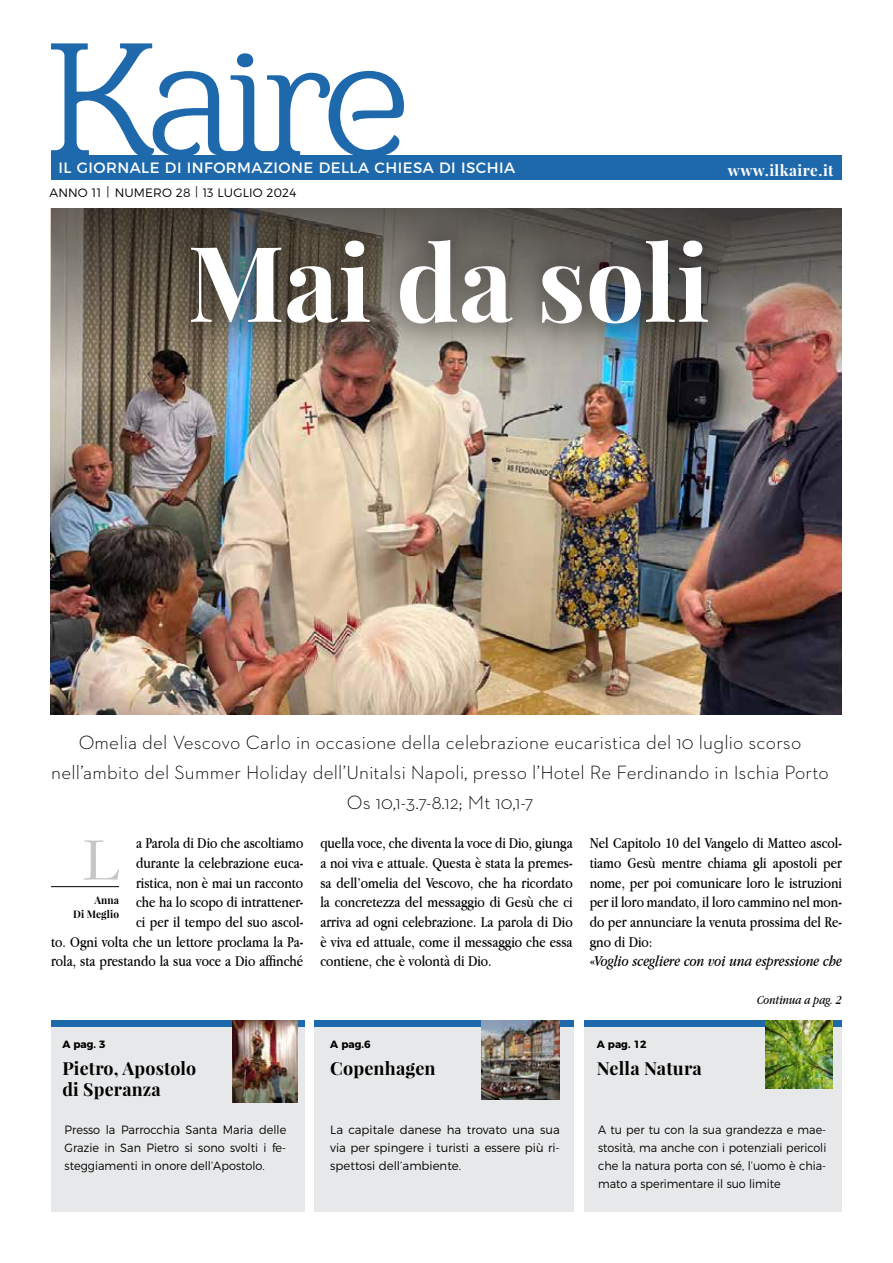
<style>
.page{position:relative;width:893px;height:1263px;background:#fff}
.page>*{position:absolute;margin:0;border:0;box-sizing:border-box;transform-origin:0 0}
.t1{font:700 105px "Playfair Display";color:#fff}
.t2{font:63px "Garamond";color:#c6c6c6}
.t3{font:300 19.5px/30px "Neutraface 2 Text";letter-spacing:.01em;color:#000;text-align:center}
.t4{font:700 18px/21px "Playfair Display";letter-spacing:.01em;color:#000}
.t5{font:15.75px/19.6px "Apple Garamond";color:#000;text-align:right}
.t6{font:700 15.3px "Playfair Display";letter-spacing:.03em;color:#fff}
.t7{font:15px "Montserrat";letter-spacing:.03em;color:#fff}
.t8{font:italic 13.05px "Apple Garamond";color:#000}
.t9{font:300 12.15px "Montserrat";letter-spacing:.01em;color:#000}
.t10{font:300 12px/18px "Montserrat";color:#000;text-align:justify;scale:.93 1}
.t11{font:300 12px/18px "Montserrat";color:#000;text-align:justify;scale:.94 1}
.t12{font:300 12px/18px "Montserrat";color:#000;text-align:justify}
.t13{font:700 10.5px "Montserrat";color:#000}
.t14{font:700 10.5px/13.5px "Playfair Display";letter-spacing:.01em;color:#000;text-align:right;scale:.96 1}
.s1{font-style:italic}
</style>
<div class="page">
<img style="left:51px;top:402px;width:791px;height:312px">
<img style="left:51px;top:208px;width:791px;height:194px">
<svg style="left:51px;top:43px;width:353px;height:112px"></svg>
<div style="left:51px;top:155px;width:791px;height:25px;background:#1e69ab"></div>
<div style="left:163px;top:212px;width:573px;height:140px;background:#000;opacity:.25"></div>
<div style="left:315px;top:1021px;width:259px;height:191px;background:#e7e8e9"></div>
<div style="left:315px;top:1021px;width:259px;height:6px;background:#1e69ab"></div>
<div style="left:51px;top:1021px;width:254px;height:191px;background:#e7e8e9"></div>
<div style="left:51px;top:1021px;width:254px;height:6px;background:#1e69ab"></div>
<img style="left:233px;top:1020px;width:65px;height:82px">
<div style="left:584px;top:1021px;width:258px;height:191px;background:#e7e8e9"></div>
<div style="left:584px;top:1021px;width:258px;height:6px;background:#1e69ab"></div>
<hr style="left:51px;top:886px;width:68px;height:1px;background:#000">
<img style="left:765px;top:1020px;width:67px;height:69px">
<img style="left:482px;top:1020px;width:78px;height:79px">
<p class="t7" style="left:58px;top:156px;width:458px">IL GIORNALE DI INFORMAZIONE DELLA CHIESA DI ISCHIA</p>
<p class="t9" style="left:50px;top:183px;width:248px">ANNO 11 | NUMERO 28 | 13 LUGLIO 2024</p>
<h1 class="t1" style="left:187px;top:216px;width:524px">Mai da soli</h1>
<p class="t6" style="left:728px;top:160px;width:107px">www.ilkaire.it</p>
<p class="t3" style="left:51px;top:727px;width:779px">Omelia del Vescovo Carlo in occasione della celebrazione eucaristica del 10 luglio scorso nell’ambito del Summer Holiday dell’Unitalsi Napoli, presso l’Hotel Re Ferdinando in Ischia Porto<br>Os 10,1-3.7-8.12; Mt 10,1-7</p>
<p class="t5" style="left:51px;top:833px;width:254px">a Parola di Dio che ascoltiamo<br>durante la celebrazione euca-<br>ristica, non è mai un racconto<br>che ha lo scopo di intrattener-<br>ci per il tempo del suo ascol-<br>to. Ogni volta che un lettore proclama la Pa&shy;rola, sta prestando la sua voce a Dio affinché</p>
<p class="t5" style="left:320px;top:833px;width:254px;text-align:justify">quella voce, che diventa la voce di Dio, giunga a noi viva e attuale. Questa è stata la premes&shy;sa dell’omelia del Vescovo, che ha ricordato la concretezza del messaggio di Gesù che ci arriva ad ogni celebrazione. La parola di Dio è viva ed attuale, come il messaggio che essa contiene, che è volontà di Dio.</p>
<p class="t5" style="left:590px;top:833px;width:254px;text-align:left">Nel Capitolo 10 del Vangelo di Matteo ascol&shy;tiamo Gesù mentre chiama gli apostoli per nome, per poi comunicare loro le istruzioni per il loro mandato, il loro cammino nel mon&shy;do per annunciare la venuta prossima del Re&shy;gno di Dio:<br>«<span class="s1">Voglio scegliere con voi una espressione che</span></p>
<h2 class="t2" style="left:83px;top:822px;width:38px">L</h2>
<p class="t14" style="left:73px;top:893px;width:49px">Anna<br>Di Meglio</p>
<p class="t13" style="left:62px;top:1036px;width:45px">A pag. 3</p>
<p class="t13" style="left:330px;top:1036px;width:42px">A pag.6</p>
<p class="t13" style="left:597px;top:1036px;width:51px">A pag. 12</p>
<p class="t4" style="left:62px;top:1057px;width:135px">Pietro, Apostolo di Speranza</p>
<p class="t4" style="left:330px;top:1057px;width:107px">Copenhagen</p>
<p class="t4" style="left:597px;top:1057px;width:107px">Nella Natura</p>
<p class="t8" style="left:757px;top:992px;width:86px">Continua a pag. 2</p>
<p class="t11" style="left:65px;top:1119px;width:237px">Presso la Parrocchia Santa Maria delle Grazie in San Pietro si sono svolti i fe&shy;steggiamenti in onore dell’Apostolo.</p>
<p class="t12" style="left:330px;top:1119px;width:231px">La capitale danese ha trovato una sua via per spingere i turisti a essere più ri&shy;spettosi dell’ambiente.</p>
<p class="t10" style="left:598px;top:1119px;width:247px">A tu per tu con la sua grandezza e mae&shy;stosità, ma anche con i potenziali pericoli che la natura porta con sé, l’uomo è chia&shy;mato a sperimentare il suo limite</p>
</div>
